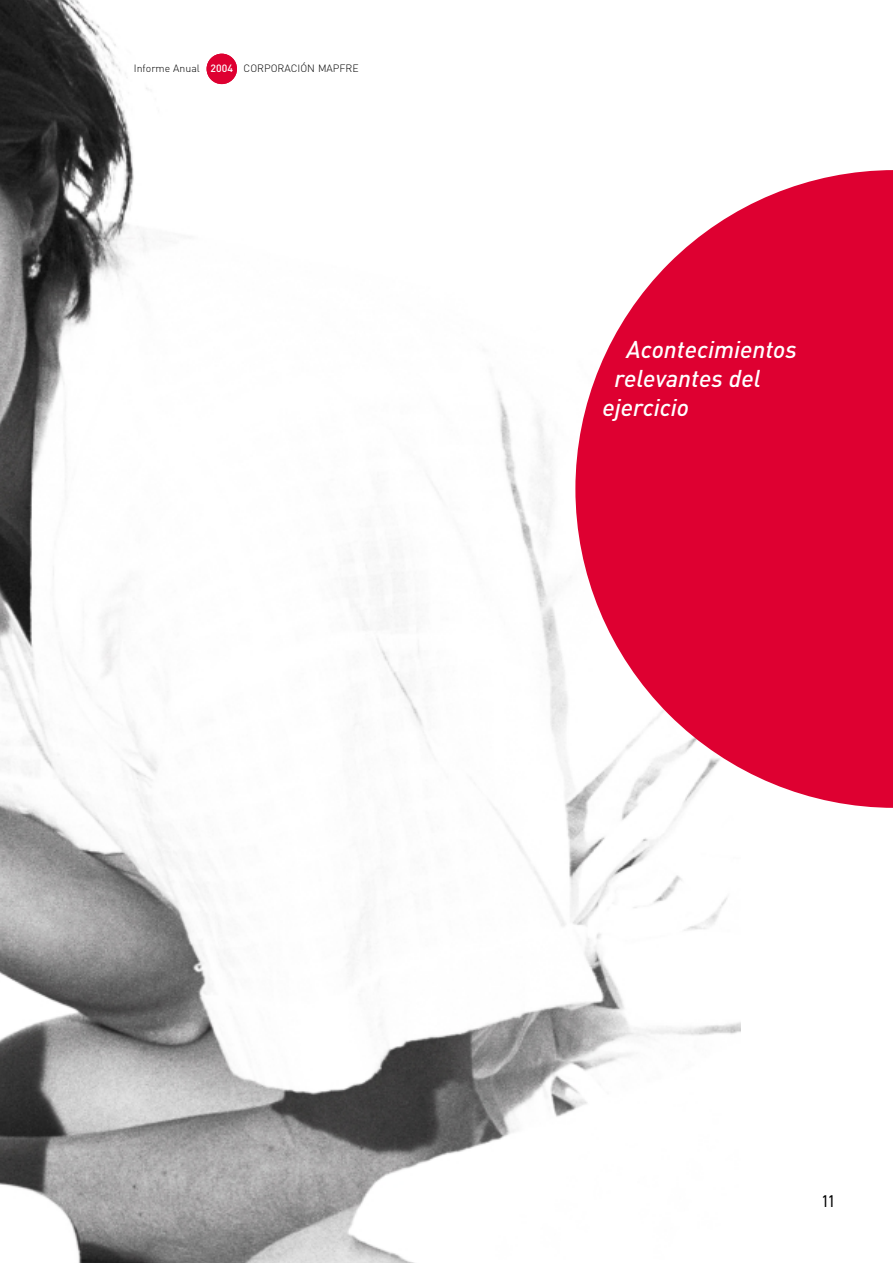
<style>
.page{position:relative;width:893px;height:1263px;background:#fff}
.page>*{position:absolute;margin:0;border:0;box-sizing:border-box;transform-origin:0 0}
.t1{font:italic 500 24px "DIN";color:#fff}
.t2{font:500 16.5px "DIN Cond";color:#000}
.t3{font:300 10.5px "DIN";color:#000}
.s1{font-weight:500;color:#fff}
</style>
<div class="page">
<img style="left:0;top:0;width:740px;height:1263px">
<div style="left:207px;top:54px;width:29px;height:29px;background:#de0031;border-radius:50%"></div>
<div style="left:206px;top:54px;width:31px;height:30px;border:2px solid #de0031;border-radius:50%"></div>
<svg style="left:575px;top:170px;width:317px;height:638px;fill:#de0031"></svg>
<p class="t3" style="left:134px;top:65px;width:101px">Informe Anual <span class="s1">2004</span></p>
<p class="t3" style="left:243px;top:64px;width:117px">CORPORACIÓN MAPFRE</p>
<p class="t1" style="left:626px;top:341px;width:172px">Acontecimientos</p>
<p class="t1" style="left:614px;top:370px;width:148px">relevantes del</p>
<p class="t1" style="left:602px;top:399px;width:88px">ejercicio</p>
<p class="t2" style="left:822px;top:1196px;width:14px">11</p>
</div>
